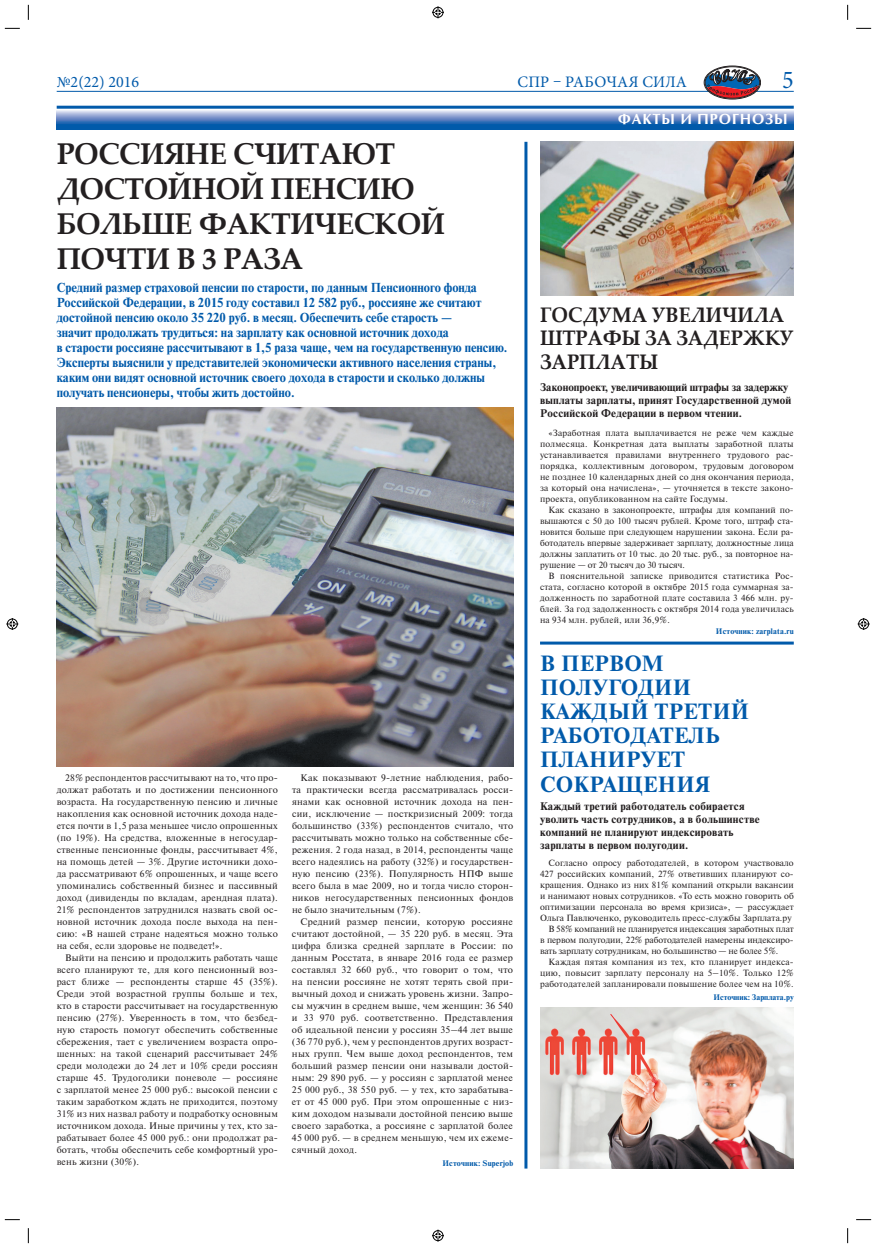
<style>
.page{position:relative;width:876px;height:1248px;background:#fff}
.page>*{position:absolute;margin:0;border:0;box-sizing:border-box;transform-origin:0 0}
.t1{font:700 30px/35px "Palatino Linotype";letter-spacing:-.02em;color:#231f20}
.t2{font:25.7px "Minion Pro";color:#015aaa;scale:.93 1}
.t3{font:700 22px/24px "Newton C";letter-spacing:.02em;color:#015aaa}
.t4{font:700 21px/23.5px "Palatino Linotype";color:#231f20;scale:.95 1}
.t5{font:16px "Minion Pro";letter-spacing:.01em;color:#015aaa}
.t6{font:700 14px "Opium New";letter-spacing:.05em;color:#fff}
.t7{font:700 13px/15px "Newton C";color:#015aaa;scale:.95 1}
.t8{font:700 11px/13px "Newton C";letter-spacing:.02em;color:#231f20}
.t9{font:9.5px/12px "Newton C";letter-spacing:.02em;color:#231f20;text-align:justify}
.t10{font:9px/11px "Newton C";letter-spacing:.01em;color:#231f20;text-align:justify}
.t11{font:9px "Newton C";letter-spacing:-.01em;color:#231f20}
.t12{font:700 8px "Newton C";letter-spacing:.02em;color:#015aaa}
.t13{font:700 8px "Newton C";color:#015aaa}
</style>
<div class="page">
<hr style="left:57px;top:91px;width:737px;height:1px;background:#015aaa">
<div style="left:705px;top:67px;width:55px;height:31px;border:1px solid #231f20;border-radius:50%"></div>
<div style="left:704px;top:66px;width:57px;height:33px;border:1px solid #231f20;border-radius:50%"></div>
<svg style="left:705px;top:69px;width:55px;height:29px;background:#736074"></svg>
<hr style="left:57px;top:106px;width:737px;height:3px;background:#015aaa">
<svg style="left:57px;top:110px;width:737px;height:19px;background:#608cc5"></svg>
<hr style="left:540px;top:641px;width:254px;height:3px;background:#015aaa">
<hr style="left:524px;top:142px;width:3px;height:1026px;background:#015aaa">
<img style="left:540px;top:142px;width:254px;height:153px">
<img style="left:540px;top:1007px;width:254px;height:161px">
<img style="left:57px;top:407px;width:456px;height:359px">
<svg style="left:5px;top:28px;width:15px;height:1px"></svg>
<svg style="left:856px;top:28px;width:15px;height:1px"></svg>
<svg style="left:5px;top:1219px;width:15px;height:1px"></svg>
<svg style="left:856px;top:1219px;width:15px;height:1px"></svg>
<svg style="left:28px;top:5px;width:1px;height:15px"></svg>
<svg style="left:28px;top:1228px;width:1px;height:14px"></svg>
<svg style="left:847px;top:5px;width:1px;height:15px"></svg>
<svg style="left:847px;top:1228px;width:1px;height:14px"></svg>
<svg style="left:432px;top:6px;width:12px;height:12px"></svg>
<svg style="left:432px;top:1229px;width:12px;height:12px"></svg>
<svg style="left:6px;top:618px;width:12px;height:12px"></svg>
<svg style="left:858px;top:618px;width:12px;height:12px"></svg>
<h3 class="t5" style="left:57px;top:71px;width:84px">№2(22) 2016</h3>
<h3 class="t5" style="left:518px;top:71px;width:171px">СПР – РАБОЧАЯ СИЛА</h3>
<h2 class="t2" style="left:782px;top:62px;width:14px">5</h2>
<h3 class="t6" style="left:618px;top:111px;width:171px">ФАКТЫ И ПРОГНОЗЫ</h3>
<h1 class="t1" style="left:57px;top:135px;width:390px">РОССИЯНЕ СЧИТАЮТ<br>ДОСТОЙНОЙ ПЕНСИЮ<br>БОЛЬШЕ ФАКТИЧЕСКОЙ<br>ПОЧТИ В 3 РАЗА</h1>
<p class="t7" style="left:57px;top:280px;width:476px">Средний размер страховой пенсии по старости, по данным Пенсионного фонда Российской Федерации, в 2015 году составил 12 582 руб., россияне же считают достойной пенсию около 35 220 руб. в месяц. Обеспечить себе старость —<br>значит продолжать трудиться: на зарплату как основной источник дохода<br>в старости россияне рассчитывают в 1,5 раза чаще, чем на государственную пенсию.<br>Эксперты выяснили у представителей экономически активного населения страны, каким они видят основной источник своего дохода в старости и сколько должны получать пенсионеры, чтобы жить достойно.</p>
<h3 class="t4" style="left:540px;top:302px;width:268px">ГОСДУМА УВЕЛИЧИЛА<br>ШТРАФЫ ЗА ЗАДЕРЖКУ<br>ЗАРПЛАТЫ</h3>
<p class="t8" style="left:540px;top:380px;width:253px">Законопроект, увеличивающий штрафы за задержку выплаты зарплаты, принят Государственной думой<br>Российской Федерации в первом чтении.</p>
<p class="t10" style="left:540px;top:427px;width:255px;text-indent:9px">«Заработная плата выплачивается не реже чем каждые полмесяца. Конкретная дата выплаты заработной платы устанавливается правилами внутреннего трудового рас&shy;порядка, коллективным договором, трудовым договором не позднее 10 календарных дней со дня окончания периода, за который она начислена», — уточняется в тексте законо&shy;проекта, опубликованном на сайте Госдумы.</p>
<p class="t10" style="left:540px;top:504px;width:255px;text-indent:9px">Как сказано в законопроекте, штрафы для компаний по&shy;вышаются с 50 до 100 тысяч рублей. Кроме того, штраф ста&shy;новится больше при следующем нарушении закона. Если ра&shy;ботодатель впервые задерживает зарплату, должностные лица должны заплатить от 10 тыс. до 20 тыс. руб., за повторное на&shy;рушение — от 20 тысяч до 30 тысяч.</p>
<p class="t10" style="left:540px;top:570px;width:255px;text-indent:9px">В пояснительной записке приводится статистика Рос&shy;стата, согласно которой в октябре 2015 года суммарная за&shy;долженность по заработной плате составила 3 466 млн. ру&shy;блей. За год задолженность c октября 2014 года увеличилась на 934 млн. рублей, или 36,9%.</p>
<p class="t12" style="left:716px;top:627px;width:79px">Источник: zarplata.ru</p>
<h3 class="t3" style="left:540px;top:651px;width:210px">В ПЕРВОМ<br>ПОЛУГОДИИ<br>КАЖДЫЙ ТРЕТИЙ<br>РАБОТОДАТЕЛЬ<br>ПЛАНИРУЕТ<br>СОКРАЩЕНИЯ</h3>
<p class="t8" style="left:540px;top:799px;width:221px">Каждый третий работодатель собирается уволить часть сотрудников, а в большинстве компаний не планируют индексировать зарплаты в первом полугодии.</p>
<p class="t10" style="left:549px;top:857px;width:247px">Согласно опросу работодателей, в котором участвовало</p>
<p class="t10" style="left:540px;top:868px;width:255px">427 российских компаний, 27% ответивших планируют со-</p>
<p class="t10" style="left:540px;top:879px;width:255px">кращения. Однако из них 81% компаний открыли вакансии</p>
<p class="t10" style="left:540px;top:890px;width:255px">и нанимают новых сотрудников. «То есть можно говорить об</p>
<p class="t10" style="left:540px;top:901px;width:255px">оптимизации персонала во время кризиса», — рассуждает</p>
<p class="t10" style="left:540px;top:912px;width:253px">Ольга Павлюченко, руководитель пресс-службы Зарплата.ру</p>
<p class="t11" style="left:549px;top:923px;width:247px">В 58% компаний не планируется индексация заработных плат</p>
<p class="t11" style="left:540px;top:934px;width:255px">в первом полугодии, 22% работодателей намерены индексиро-</p>
<p class="t11" style="left:540px;top:945px;width:240px">вать зарплату сотрудникам, но большинство — не более 5%.</p>
<p class="t10" style="left:549px;top:956px;width:247px">Каждая пятая компания из тех, кто планирует индекса-</p>
<p class="t10" style="left:540px;top:967px;width:255px">цию, повысит зарплату персоналу на 5–10%. Только 12%</p>
<p class="t10" style="left:540px;top:978px;width:255px">работодателей запланировали повышение более чем на 10%.</p>
<p class="t13" style="left:713px;top:992px;width:82px">Источник: Зарплата.ру</p>
<p class="t9" style="left:57px;top:771px;width:223px;text-indent:9px">28% респондентов рассчитывают на то, что про&shy;должат работать и по достижении пенсионного возраста. На государственную пенсию и личные накопления как основной источник дохода наде&shy;ется почти в 1,5 раза меньшее число опрошенных (по 19%). На средства, вложенные в негосудар&shy;ственные пенсионные фонды, рассчитывает 4%, на помощь детей — 3%. Другие источники дохо&shy;да рассматривают 6% опрошенных, и чаще всего упоминались собственный бизнес и пассивный доход (дивиденды по вкладам, арендная плата).<br>21% респондентов затруднился назвать свой ос&shy;новной источник дохода после выхода на пен&shy;сию: «В нашей стране надеяться можно только на себя, если здоровье не подведет!».</p>
<p class="t9" style="left:57px;top:951px;width:223px;text-indent:9px">Выйти на пенсию и продолжить работать чаще всего планируют те, для кого пенсионный воз&shy;раст ближе — респонденты старше 45 (35%).<br>Среди этой возрастной группы больше и тех, кто в старости рассчитывает на государственную пенсию (27%). Уверенность в том, что безбед&shy;ную старость помогут обеспечить собственные сбережения, тает с увеличением возраста опро&shy;шенных: на такой сценарий рассчитывает 24% среди молодежи до 24 лет и 10% среди россиян старше 45. Трудоголики поневоле — россияне с зарплатой менее 25 000 руб.: высокой пенсии с таким заработком ждать не приходится, поэтому 31% из них назвал работу и подработку основным источником дохода. Иные причины у тех, кто за&shy;рабатывает более 45 000 руб.: они продолжат ра&shy;ботать, чтобы обеспечить себе комфортный уро&shy;вень жизни (30%).</p>
<p class="t9" style="left:292px;top:771px;width:223px;text-indent:9px">Как показывают 9-летние наблюдения, рабо&shy;та практически всегда рассматривалась росси&shy;янами как основной источник дохода на пен&shy;сии, исключение — посткризисный 2009: тогда большинство (33%) респондентов считало, что рассчитывать можно только на собственные сбе&shy;режения. 2 года назад, в 2014, респонденты чаще всего надеялись на работу (32%) и государствен&shy;ную пенсию (23%). Популярность НПФ выше всего была в мае 2009, но и тогда число сторон&shy;ников негосударственных пенсионных фондов не было значительным (7%).</p>
<p class="t9" style="left:292px;top:915px;width:223px;text-indent:9px">Средний размер пенсии, которую россияне считают достойной, — 35 220 руб. в месяц. Эта цифра близка средней зарплате в России: по данным Росстата, в январе 2016 года ее размер составлял 32 660 руб., что говорит о том, что на пенсии россияне не хотят терять свой при&shy;вычный доход и снижать уровень жизни. Запро&shy;сы мужчин в среднем выше, чем женщин: 36 540 и 33 970 руб. соответственно. Представления об идеальной пенсии у россиян 35–44 лет выше (36 770 руб.), чем у респондентов других возраст&shy;ных групп. Чем выше доход респондентов, тем больший размер пенсии они называли достой&shy;ным: 29 890 руб. — у россиян с зарплатой менее 25 000 руб., 38 550 руб. — у тех, кто зарабатыва&shy;ет от 45 000 руб. При этом опрошенные с низ&shy;ким доходом называли достойной пенсию выше своего заработка, а россияне с зарплатой более 45 000 руб. — в среднем меньшую, чем их ежеме&shy;сячный доход.</p>
<p class="t12" style="left:442px;top:1158px;width:72px">Источник: Superjob</p>
</div>
